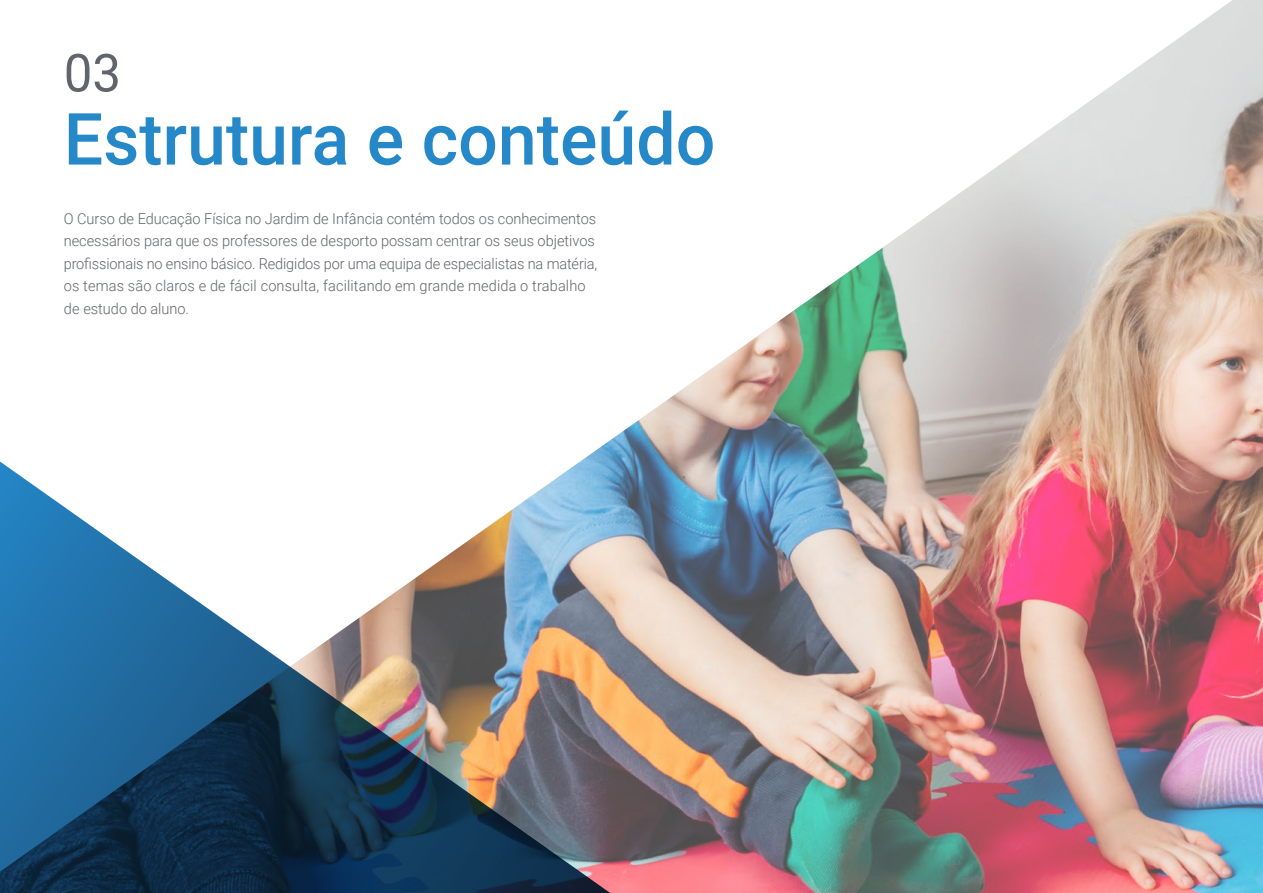
<style>
.page{position:relative;width:1263px;height:893px;background:#fff}
.page>*{position:absolute;margin:0;border:0;box-sizing:border-box;transform-origin:0 0}
.t1{font:500 72px "Roboto";color:#2488c9}
.t2{font:52.5px "Roboto";color:#61646a}
.t3{font:300 15px/22.5px "Roboto";color:#61646a}
</style>
<div class="page">
<img style="left:602px;top:0;width:661px;height:893px">
<svg style="left:0;top:446px;width:640px;height:447px"></svg>
<h2 class="t2" style="left:64px;top:36px;width:59px">03</h2>
<h1 class="t1" style="left:64px;top:89px;width:653px">Estrutura e conteúdo</h1>
<p class="t3" style="left:64px;top:207px;width:535px">O Curso de Educação Física no Jardim de Infância contém todos os conhecimentos necessários para que os professores de desporto possam centrar os seus objetivos profissionais no ensino básico. Redigidos por uma equipa de especialistas na matéria, os temas são claros e de fácil consulta, facilitando em grande medida o trabalho de estudo do aluno.</p>
</div>
